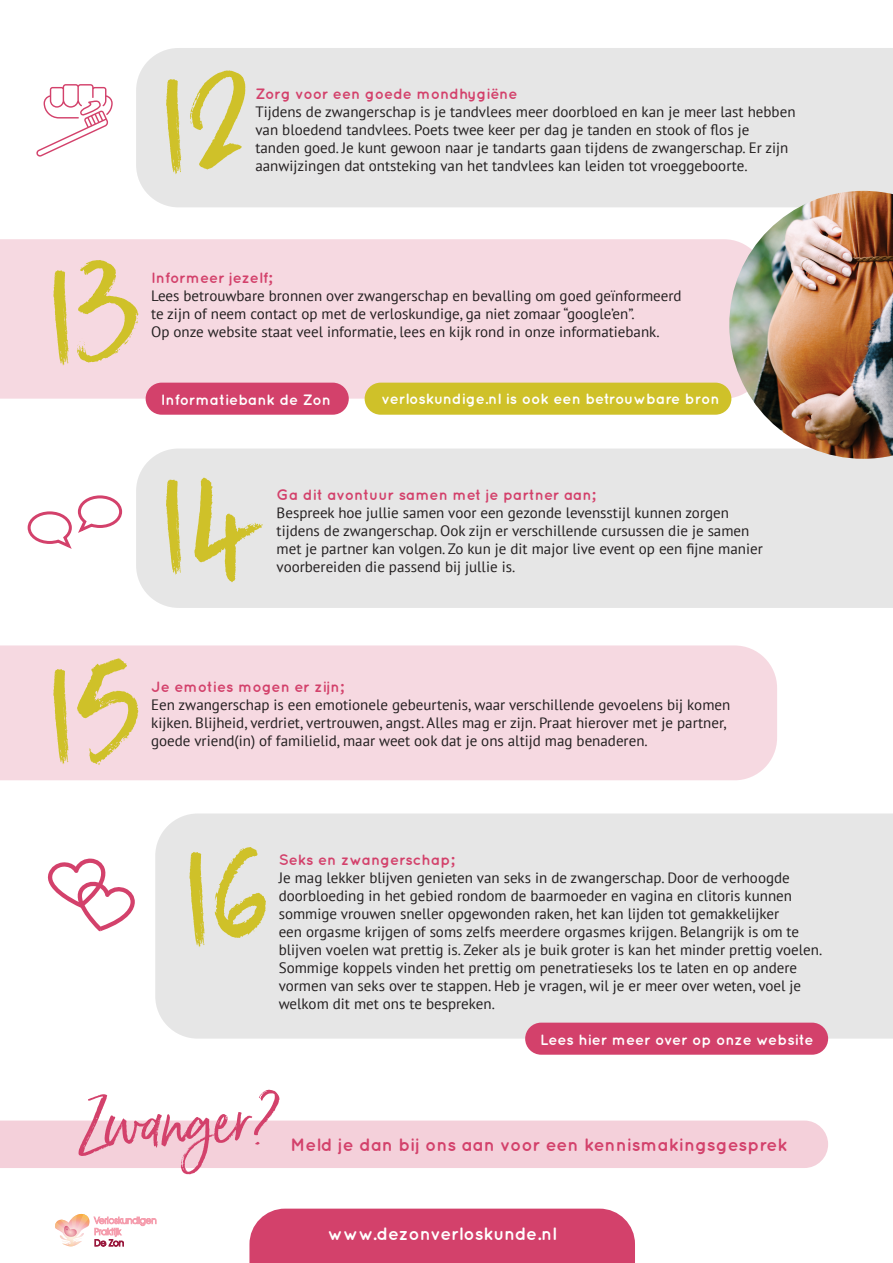
<style>
.page{position:relative;width:893px;height:1263px;background:#fff}
.page>*{position:absolute;margin:0;border:0;box-sizing:border-box;transform-origin:0 0}
.t1{font:60.9px "Born Ready";color:#d3416b}
.t2{font:700 18px "Quicksand";color:#d3416b}
.t3{font:700 18px "Quicksand";letter-spacing:-.015em;color:#fff}
.t4{font:15px/18px "PT Sans";color:#231f20}
.t5{font:700 15px "Quicksand";color:#d3416b}
.t6{font:700 15px "Quicksand";color:#fff}
</style>
<div class="page">
<div style="left:249px;top:1208px;width:386px;height:55px;background:#d3416b"></div>
<svg style="left:94px;top:1217px;width:62px;height:29px"></svg>
<svg style="left:55px;top:1214px;width:35px;height:32px"></svg>
<svg style="left:64px;top:1226px;width:13px;height:11px"></svg>
<div style="left:0;top:239px;width:729px;height:160px;background:#f6d9e1"></div>
<div style="left:0;top:645px;width:777px;height:135px;background:#f6d9e1"></div>
<div style="left:136px;top:448px;width:757px;height:160px;background:#e6e6e6"></div>
<div style="left:136px;top:48px;width:757px;height:159px;background:#e6e6e6"></div>
<div style="left:155px;top:813px;width:738px;height:226px;background:#e6e6e6"></div>
<div style="left:365px;top:383px;width:366px;height:32px;background:#cfc129;border-radius:16px"></div>
<div style="left:146px;top:383px;width:203px;height:32px;background:#d3416b;border-radius:16px"></div>
<div style="left:525px;top:1023px;width:303px;height:32px;background:#d3416b;border-radius:16px"></div>
<svg style="left:47px;top:858px;width:88px;height:73px"></svg>
<svg style="left:36px;top:84px;width:77px;height:73px"></svg>
<div style="left:0;top:1120px;width:828px;height:48px;background:#f4d0da"></div>
<img style="left:729px;top:191px;width:164px;height:268px">
<svg style="left:27px;top:495px;width:96px;height:54px"></svg>
<div style="left:47px;top:255px;width:97px;height:111px;background:#f6d9e1"></div>
<div style="left:47px;top:656px;width:98px;height:110px;background:#f6d9e1"></div>
<div style="left:160px;top:470px;width:110px;height:117px;background:#e6e6e6"></div>
<div style="left:160px;top:68px;width:96px;height:106px;background:#e6e6e6"></div>
<div style="left:184px;top:846px;width:86px;height:101px;background:#e6e6e6"></div>
<p class="t5" style="left:255px;top:85px;width:264px">Zorg voor een goede mondhygiëne</p>
<p class="t4" style="left:255px;top:103px;width:542px">Tijdens de zwangerschap is je tandvlees meer doorbloed en kan je meer last hebben van bloedend tandvlees. Poets twee keer per dag je tanden en stook of flos je tanden goed. Je kunt gewoon naar je tandarts gaan tijdens de zwangerschap. Er zijn aanwijzingen dat ontsteking van het tandvlees kan leiden tot vroeggeboorte.</p>
<p class="t5" style="left:151px;top:269px;width:122px">Informeer jezelf;</p>
<p class="t4" style="left:151px;top:287px;width:532px">Lees betrouwbare bronnen over zwangerschap en bevalling om goed geïnformeerd te zijn of neem contact op met de verloskundige, ga niet zomaar “google’en”.<br>Op onze website staat veel informatie, lees en kijk rond in onze informatiebank.</p>
<p class="t6" style="left:161px;top:390px;width:172px">Informatiebank de Zon</p>
<p class="t6" style="left:382px;top:389px;width:339px">verloskundige.nl is ook een betrouwbare bron</p>
<p class="t5" style="left:277px;top:486px;width:320px">Ga dit avontuur samen met je partner aan;</p>
<p class="t4" style="left:277px;top:503px;width:488px">Bespreek hoe jullie samen voor een gezonde levensstijl kunnen zorgen tijdens de zwangerschap. Ook zijn er verschillende cursussen die je samen met je partner kan volgen. Zo kun je dit major live event op een fijne manier voorbereiden die passend bij jullie is.</p>
<p class="t5" style="left:151px;top:677px;width:194px">Je emoties mogen er zijn;</p>
<p class="t4" style="left:151px;top:695px;width:581px">Een zwangerschap is een emotionele gebeurtenis, waar verschillende gevoelens bij komen kijken. Blijheid, verdriet, vertrouwen, angst. Alles mag er zijn. Praat hierover met je partner, goede vriend(in) of familielid, maar weet ook dat je ons altijd mag benaderen.</p>
<p class="t5" style="left:279px;top:851px;width:177px">Seks en zwangerschap;</p>
<p class="t4" style="left:279px;top:868px;width:545px">Je mag lekker blijven genieten van seks in de zwangerschap. Door de verhoogde doorbloeding in het gebied rondom de baarmoeder en vagina en clitoris kunnen sommige vrouwen sneller opgewonden raken, het kan lijden tot gemakkelijker<br>een orgasme krijgen of soms zelfs meerdere orgasmes krijgen. Belangrijk is om te blijven voelen wat prettig is. Zeker als je buik groter is kan het minder prettig voelen.<br>Sommige koppels vinden het prettig om penetratieseks los te laten en op andere vormen van seks over te stappen. Heb je vragen, wil je er meer over weten, voel je welkom dit met ons te bespreken.</p>
<p class="t6" style="left:540px;top:1030px;width:275px">Lees hier meer over op onze website</p>
<h1 class="t1" style="left:76px;top:1089px;width:205px;rotate:-2deg">Zwanger?</h1>
<p class="t2" style="left:290px;top:1134px;width:499px">Meld je dan bij ons aan voor een kennismakingsgesprek</p>
<p class="t3" style="left:328px;top:1223px;width:230px">www.dezonverloskunde.nl</p>
</div>
